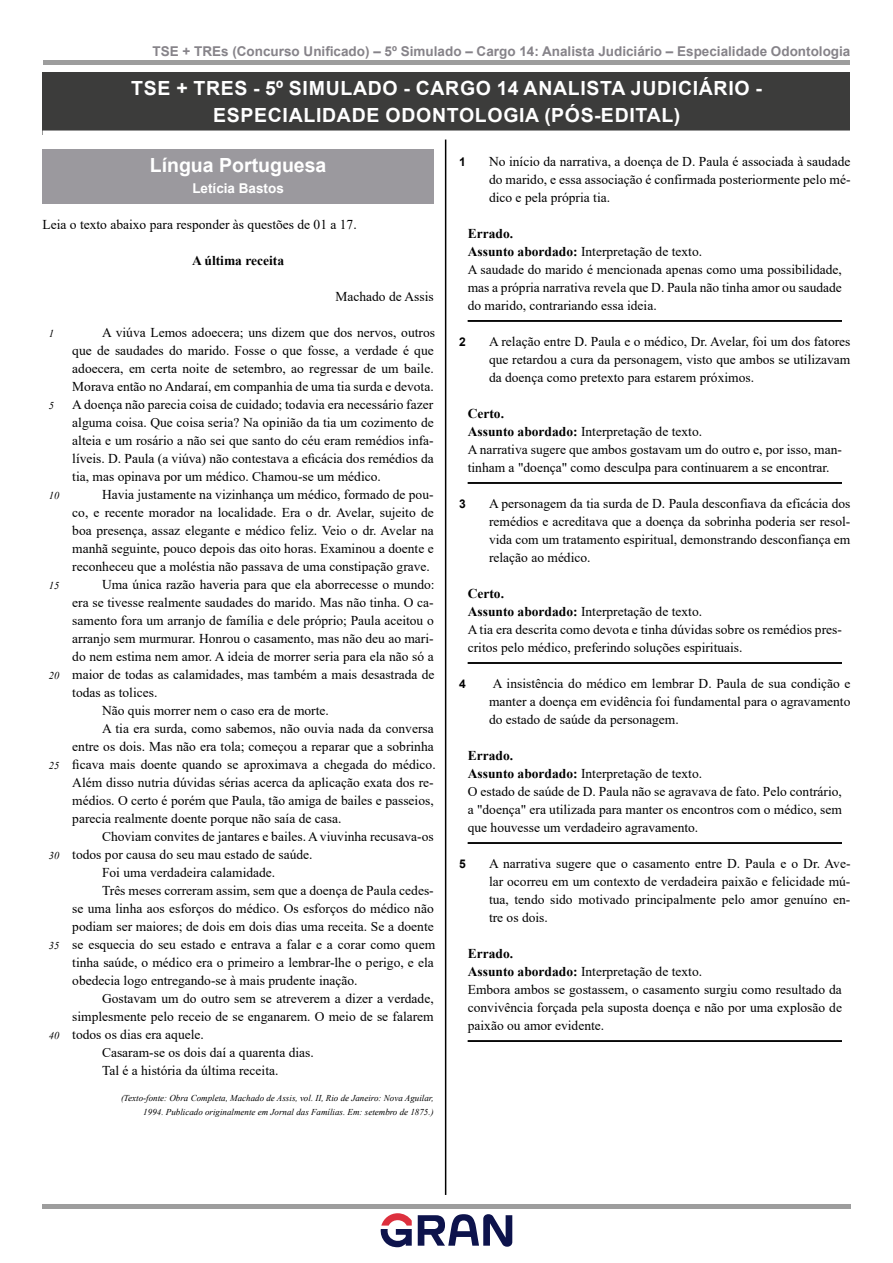
<style>
.page{position:relative;width:893px;height:1263px;background:#fff}
.page>*{position:absolute;margin:0;border:0;box-sizing:border-box;transform-origin:0 0}
.t1{font:700 19.5px/27px "Arial";letter-spacing:.035em;color:#fff;text-align:center}
.t2{font:700 19.5px "Arial";color:#fff}
.t3{font:13.5px/18px "Times New Roman";color:#000}
.t4{font:700 13.5px "Arial";color:#868389}
.t5{font:700 13.5px "Times New Roman";color:#000}
.t6{font:700 13.5px "Arial";color:#fff}
.t7{font:700 12px "Arial";color:#000}
.t8{font:italic 10.5px "Times New Roman";color:#000}
.t9{font:italic 9px/13.5px "Times New Roman";color:#000;text-align:right}
.s1{font-weight:700}
</style>
<div class="page">
<hr style="left:445px;top:74px;width:1px;height:1121px;background:#000">
<div style="left:43px;top:60px;width:807px;height:5px;background:#9d9d9d"></div>
<hr style="left:42px;top:1204px;width:809px;height:4px;background:#9d9d9d">
<svg style="left:381px;top:1213px;width:31px;height:34px"></svg>
<svg style="left:418px;top:1214px;width:94px;height:33px"></svg>
<div style="left:43px;top:73px;width:807px;height:62px;background:#3c3c3b"></div>
<div style="left:43px;top:131px;width:807px;height:9px;background:#fff"></div>
<div style="left:43px;top:149px;width:391px;height:36px;background:#9b999e"></div>
<div style="left:43px;top:175px;width:391px;height:29px;background:#9b999e"></div>
<hr style="left:468px;top:320px;width:374px;height:2px;background:#000">
<hr style="left:468px;top:482px;width:374px;height:2px;background:#000">
<hr style="left:468px;top:662px;width:374px;height:2px;background:#000">
<hr style="left:468px;top:842px;width:374px;height:2px;background:#000">
<hr style="left:468px;top:1040px;width:374px;height:2px;background:#000">
<p class="t4" style="left:152px;top:41px;width:699px">TSE + TREs (Concurso Unificado) – 5º Simulado – Cargo 14: Analista Judiciário – Especialidade Odontologia</p>
<h1 class="t1" style="left:131px;top:75px;width:632px">TSE + TRES - 5º SIMULADO - CARGO 14 ANALISTA JUDICIÁRIO -<br>ESPECIALIDADE ODONTOLOGIA (PÓS-EDITAL)</h1>
<h1 class="t2" style="left:150px;top:151px;width:178px">Língua Portuguesa</h1>
<p class="t6" style="left:192px;top:179px;width:93px">Letícia Bastos</p>
<p class="t3" style="left:43px;top:215px;width:316px">Leia o texto abaixo para responder às questões de 01 a 17.</p>
<p class="t5" style="left:192px;top:251px;width:93px">A última receita</p>
<p class="t3" style="left:335px;top:287px;width:100px">Machado de Assis</p>
<p class="t3" style="left:72px;top:323px;width:364px;text-indent:30px">A viúva Lemos adoecera; uns dizem que dos nervos, outros que de saudades do marido. Fosse o que fosse, a verdade é que adoecera, em certa noite de setembro, ao regressar de um baile.<br>Morava então no Andaraí, em companhia de uma tia surda e devota.<br>A doença não parecia coisa de cuidado; todavia era necessário fazer alguma coisa. Que coisa seria? Na opinião da tia um cozimento de alteia e um rosário a não sei que santo do céu eram remédios infa&shy;líveis. D. Paula (a viúva) não contestava a eficácia dos remédios da tia, mas opinava por um médico. Chamou-se um médico.</p>
<p class="t3" style="left:102px;top:485px;width:333px">Havia justamente na vizinhança um médico, formado de pou-</p>
<p class="t3" style="left:72px;top:503px;width:363px">co, e recente morador na localidade. Era o dr. Avelar, sujeito de</p>
<p class="t3" style="left:72px;top:521px;width:363px">boa presença, assaz elegante e médico feliz. Veio o dr. Avelar na</p>
<p class="t3" style="left:72px;top:539px;width:363px">manhã seguinte, pouco depois das oito horas. Examinou a doente e</p>
<p class="t3" style="left:72px;top:557px;width:359px">reconheceu que a moléstia não passava de uma constipação grave.</p>
<p class="t3" style="left:102px;top:575px;width:334px">Uma única razão haveria para que ela aborrecesse o mundo:</p>
<p class="t3" style="left:72px;top:593px;width:363px">era se tivesse realmente saudades do marido. Mas não tinha. O ca-</p>
<p class="t3" style="left:72px;top:611px;width:363px">samento fora um arranjo de família e dele próprio; Paula aceitou o</p>
<p class="t3" style="left:72px;top:629px;width:363px">arranjo sem murmurar. Honrou o casamento, mas não deu ao mari-</p>
<p class="t3" style="left:72px;top:647px;width:363px">do nem estima nem amor. A ideia de morrer seria para ela não só a</p>
<p class="t3" style="left:72px;top:665px;width:364px">maior de todas as calamidades, mas também a mais desastrada de</p>
<p class="t3" style="left:72px;top:683px;width:87px">todas as tolices.</p>
<p class="t3" style="left:102px;top:701px;width:228px">Não quis morrer nem o caso era de morte.</p>
<p class="t3" style="left:102px;top:719px;width:333px">A tia era surda, como sabemos, não ouvia nada da conversa</p>
<p class="t3" style="left:72px;top:737px;width:363px">entre os dois. Mas não era tola; começou a reparar que a sobrinha</p>
<p class="t3" style="left:72px;top:755px;width:365px">ficava mais doente quando se aproximava a chegada do médico.</p>
<p class="t3" style="left:72px;top:773px;width:363px">Além disso nutria dúvidas sérias acerca da aplicação exata dos re-</p>
<p class="t3" style="left:72px;top:791px;width:363px">médios. O certo é porém que Paula, tão amiga de bailes e passeios,</p>
<p class="t3" style="left:72px;top:809px;width:271px">parecia realmente doente porque não saía de casa.</p>
<p class="t3" style="left:102px;top:827px;width:333px">Choviam convites de jantares e bailes. A viuvinha recusava-os</p>
<p class="t3" style="left:72px;top:845px;width:242px">todos por causa do seu mau estado de saúde.</p>
<p class="t3" style="left:102px;top:863px;width:175px">Foi uma verdadeira calamidade.</p>
<p class="t3" style="left:102px;top:881px;width:333px">Três meses correram assim, sem que a doença de Paula cedes-</p>
<p class="t3" style="left:72px;top:899px;width:363px">se uma linha aos esforços do médico. Os esforços do médico não</p>
<p class="t3" style="left:72px;top:917px;width:363px">podiam ser maiores; de dois em dois dias uma receita. Se a doente</p>
<p class="t3" style="left:72px;top:935px;width:364px">se esquecia do seu estado e entrava a falar e a corar como quem</p>
<p class="t3" style="left:72px;top:953px;width:363px">tinha saúde, o médico era o primeiro a lembrar-lhe o perigo, e ela</p>
<p class="t3" style="left:72px;top:971px;width:287px">obedecia logo entregando-se à mais prudente inação.</p>
<p class="t3" style="left:102px;top:989px;width:333px">Gostavam um do outro sem se atreverem a dizer a verdade,</p>
<p class="t3" style="left:72px;top:1007px;width:363px">simplesmente pelo receio de se enganarem. O meio de se falarem</p>
<p class="t3" style="left:72px;top:1025px;width:133px">todos os dias era aquele.</p>
<p class="t3" style="left:102px;top:1043px;width:213px">Casaram-se os dois daí a quarenta dias.</p>
<p class="t3" style="left:102px;top:1061px;width:178px">Tal é a história da última receita.</p>
<p class="t9" style="left:121px;top:1091px;width:314px">(Texto-fonte: Obra Completa, Machado de Assis, vol. II, Rio de Janeiro: Nova Aguilar,<br>1994. Publicado originalmente em Jornal das Famílias. Em: setembro de 1875.)</p>
<p class="t7" style="left:459px;top:153px;width:8px">1</p>
<p class="t3" style="left:489px;top:152px;width:363px;text-align:justify">No início da narrativa, a doença de D. Paula é associada à saudade do marido, e essa associação é confirmada posteriormente pelo mé&shy;dico e pela própria tia.</p>
<p class="t3" style="left:468px;top:224px;width:376px"><span class="s1">Errado.<br>Assunto abordado:</span> Interpretação de texto.<br>A saudade do marido é mencionada apenas como uma possibilidade, mas a própria narrativa revela que D. Paula não tinha amor ou saudade do marido, contrariando essa ideia.</p>
<p class="t7" style="left:459px;top:333px;width:8px">2</p>
<p class="t3" style="left:489px;top:332px;width:363px;text-align:justify">A relação entre D. Paula e o médico, Dr. Avelar, foi um dos fatores que retardou a cura da personagem, visto que ambos se utilizavam da doença como pretexto para estarem próximos.</p>
<p class="t3" style="left:468px;top:404px;width:376px"><span class="s1">Certo.<br>Assunto abordado:</span> Interpretação de texto.<br>A narrativa sugere que ambos gostavam um do outro e, por isso, man&shy;tinham a "doença" como desculpa para continuarem a se encontrar.</p>
<p class="t7" style="left:459px;top:495px;width:8px">3</p>
<p class="t3" style="left:489px;top:494px;width:363px;text-align:justify">A personagem da tia surda de D. Paula desconfiava da eficácia dos remédios e acreditava que a doença da sobrinha poderia ser resol&shy;vida com um tratamento espiritual, demonstrando desconfiança em relação ao médico.</p>
<p class="t3" style="left:468px;top:584px;width:376px"><span class="s1">Certo.<br>Assunto abordado:</span> Interpretação de texto.<br>A tia era descrita como devota e tinha dúvidas sobre os remédios pres&shy;critos pelo médico, preferindo soluções espirituais.</p>
<p class="t7" style="left:459px;top:675px;width:8px">4</p>
<p class="t3" style="left:489px;top:674px;width:363px;text-align:justify">A insistência do médico em lembrar D. Paula de sua condição e manter a doença em evidência foi fundamental para o agravamento do estado de saúde da personagem.</p>
<p class="t3" style="left:468px;top:746px;width:376px"><span class="s1">Errado.<br>Assunto abordado:</span> Interpretação de texto.<br>O estado de saúde de D. Paula não se agravava de fato. Pelo contrário, a "doença" era utilizada para manter os encontros com o médico, sem que houvesse um verdadeiro agravamento.</p>
<p class="t7" style="left:459px;top:855px;width:8px">5</p>
<p class="t3" style="left:489px;top:854px;width:363px;text-align:justify">A narrativa sugere que o casamento entre D. Paula e o Dr. Ave&shy;lar ocorreu em um contexto de verdadeira paixão e felicidade mú&shy;tua, tendo sido motivado principalmente pelo amor genuíno en&shy;tre os dois.</p>
<p class="t3" style="left:468px;top:944px;width:376px"><span class="s1">Errado.<br>Assunto abordado:</span> Interpretação de texto.<br>Embora ambos se gostassem, o casamento surgiu como resultado da convivência forçada pela suposta doença e não por uma explosão de paixão ou amor evidente.</p>
<p class="t8" style="left:49px;top:326px;width:7px">1</p>
<p class="t8" style="left:49px;top:398px;width:7px">5</p>
<p class="t8" style="left:49px;top:488px;width:12px">10</p>
<p class="t8" style="left:49px;top:578px;width:12px">15</p>
<p class="t8" style="left:49px;top:668px;width:12px">20</p>
<p class="t8" style="left:49px;top:758px;width:12px">25</p>
<p class="t8" style="left:49px;top:848px;width:12px">30</p>
<p class="t8" style="left:49px;top:938px;width:12px">35</p>
<p class="t8" style="left:49px;top:1028px;width:12px">40</p>
</div>
